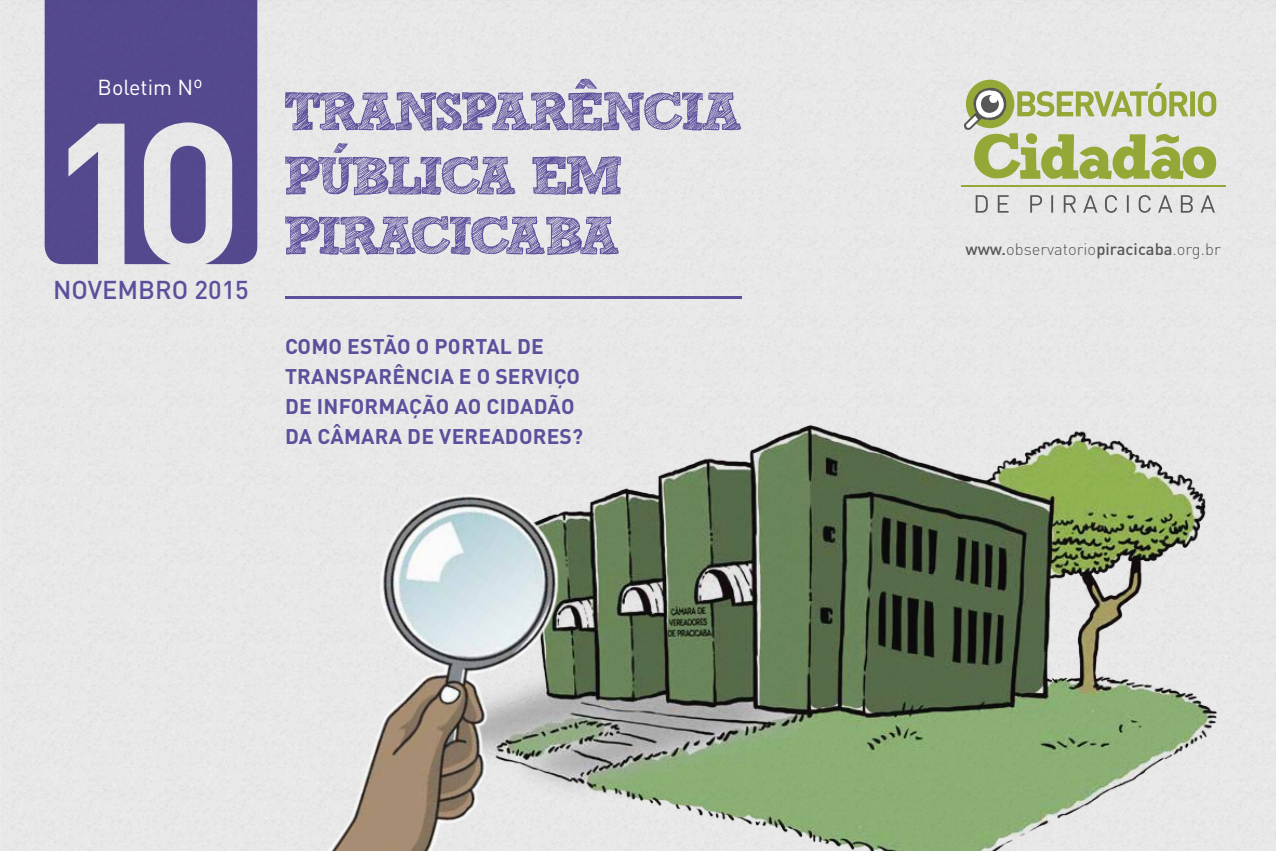
<style>
.page{position:relative;width:1276px;height:851px;background:#fff}
.page>*{position:absolute;margin:0;border:0;box-sizing:border-box;transform-origin:0 0}
.t1{font:500 25.5px "DIN Pro";color:#5e4f9c}
.t2{font:21.45px "DIN Pro";color:#fff}
.t3{font:700 21px/30px "DIN Pro";letter-spacing:.01em;color:#5e4f9c}
.t4{font:300 16.5px "DIN Pro";color:#575756}
.s1{font-weight:500}
</style>
<div class="page">
<div style="left:0;top:0;width:1276px;height:850px;background:#e8e8e8"></div>
<svg style="left:45px;top:0;width:212px;height:264px;background:#766ca2"></svg>
<div style="left:966px;top:80px;width:48px;height:48px;background:#93a837;border-radius:50%"></div>
<svg style="left:975px;top:195px;width:240px;height:18px;background:#cbcbcb"></svg>
<hr style="left:961px;top:185px;width:265px;height:2px;background:#93a837">
<svg style="left:964px;top:83px;width:253px;height:100px;background:#c4cca0"></svg>
<svg style="left:285px;top:216px;width:334px;height:39px;background:#aba5c6"></svg>
<svg style="left:285px;top:79px;width:456px;height:52px;background:#b8b3cd"></svg>
<svg style="left:532px;top:156px;width:89px;height:39px;background:#a39bc1"></svg>
<svg style="left:285px;top:143px;width:230px;height:52px;background:#b9b4ce"></svg>
<hr style="left:285px;top:296px;width:456px;height:2px;background:#5e4f9c">
<img style="left:454px;top:281px;width:783px;height:569px">
<img style="left:210px;top:434px;width:479px;height:416px">
<p class="t2" style="left:98px;top:73px;width:107px">Boletim Nº</p>
<p class="t1" style="left:53px;top:272px;width:197px">NOVEMBRO 2015</p>
<p class="t3" style="left:285px;top:331px;width:299px">COMO ESTÃO O PORTAL DE<br>TRANSPARÊNCIA E O SERVIÇO<br>DE INFORMAÇÃO AO CIDADÃO<br>DA CÂMARA DE VEREADORES?</p>
<p class="t4" style="left:965px;top:237px;width:257px"><span class="s1">www.</span>observatorio<span class="s1">piracicaba</span>.org.br</p>
</div>
